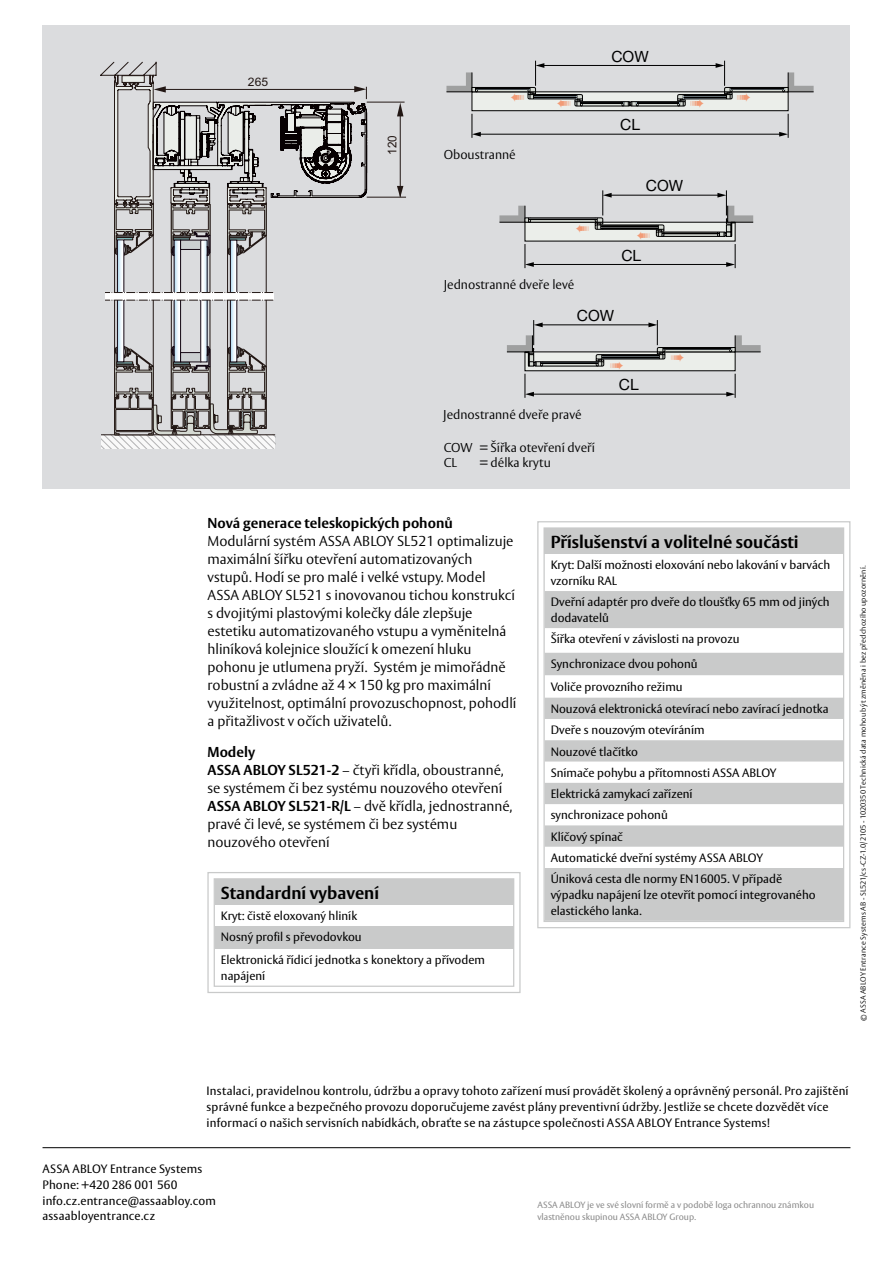
<style>
.page{position:relative;width:893px;height:1263px;background:#fff}
.page>*{position:absolute;margin:0;border:0;box-sizing:border-box;transform-origin:0 0}
.t1{font:700 17.25px "ASSA Vesta";color:#000}
.t2{font:15.45px "Helvetica Neue";color:#000}
.t3{font:300 14.25px/18px "ASSA Vesta";color:#000}
.t4{font:700 14.25px "ASSA Vesta";color:#000}
.t5{font:300 12.75px/15.3px "ASSA Vesta";color:#000}
.t6{font:12.15px "Arial";color:#221714}
.t7{font:12px/15.8px "ASSA Vesta";color:#000}
.t8{font:11.7px "Arial";color:#221714}
.t9{font:9px/12.8px "ASSA Vesta";color:#898989}
.t10{font:300 7.5px "ASSA Vesta";letter-spacing:.025em;color:#000}
.s1{font-weight:700}
</style>
<div class="page">
<hr style="left:43px;top:1147px;width:807px;height:1px;background:#000">
<div style="left:43px;top:26px;width:807px;height:463px;background:#dbdcde"></div>
<div style="left:472px;top:92px;width:316px;height:19px;background:#ebeeea"></div>
<div style="left:471px;top:91px;width:318px;height:20px;border:1px solid #000"></div>
<hr style="left:478px;top:134px;width:304px;height:1px;background:#000">
<svg style="left:472px;top:114px;width:9px;height:24px"></svg>
<svg style="left:779px;top:114px;width:10px;height:24px"></svg>
<svg style="left:155px;top:61px;width:251px;height:384px"></svg>
<div style="left:227px;top:204px;width:40px;height:225px;background:#dbdcde;border:1px solid #221714"></div>
<svg style="left:232px;top:257px;width:3px;height:88px"></svg>
<div style="left:230px;top:240px;width:7px;height:122px;border:1px solid #120612"></div>
<div style="left:171px;top:204px;width:39px;height:225px;background:#dbdcde;border:1px solid #221714"></div>
<svg style="left:176px;top:257px;width:3px;height:88px"></svg>
<div style="left:174px;top:240px;width:7px;height:122px;border:1px solid #120612"></div>
<svg style="left:202px;top:257px;width:4px;height:88px"></svg>
<div style="left:200px;top:240px;width:8px;height:122px;border:1px solid #120612"></div>
<div style="left:114px;top:204px;width:40px;height:231px;background:#dbdcde;border:1px solid #221714"></div>
<svg style="left:119px;top:257px;width:3px;height:88px"></svg>
<div style="left:117px;top:239px;width:7px;height:123px;border:1px solid #120612"></div>
<div style="left:105px;top:292px;width:168px;height:8px;background:#fff"></div>
<svg style="left:105px;top:292px;width:168px;height:1px"></svg>
<svg style="left:105px;top:300px;width:168px;height:1px"></svg>
<svg style="left:102px;top:345px;width:173px;height:104px"></svg>
<svg style="left:100px;top:62px;width:267px;height:195px"></svg>
<svg style="left:537px;top:521px;width:314px;height:408px"></svg>
<div style="left:543px;top:527px;width:301px;height:395px;border:1px solid #c9caca"></div>
<svg style="left:207px;top:872px;width:314px;height:121px"></svg>
<div style="left:214px;top:878px;width:300px;height:109px;border:1px solid #c9caca"></div>
<svg style="left:499px;top:190px;width:255px;height:78px"></svg>
<svg style="left:506px;top:320px;width:255px;height:78px"></svg>
<svg style="left:446px;top:61px;width:368px;height:47px"></svg>
<p class="t8" style="left:248px;top:74px;width:22px">265</p>
<p class="t6" style="left:384px;top:155px;width:21px;rotate:-90deg">120</p>
<p class="t2" style="left:611px;top:47px;width:39px">COW</p>
<p class="t5" style="left:444px;top:147px;width:74px">Oboustranné</p>
<p class="t5" style="left:444px;top:277px;width:132px">Jednostranné dveře levé</p>
<p class="t2" style="left:620px;top:116px;width:21px">CL</p>
<p class="t2" style="left:646px;top:176px;width:39px">COW</p>
<p class="t2" style="left:621px;top:246px;width:21px">CL</p>
<p class="t2" style="left:577px;top:306px;width:39px">COW</p>
<p class="t5" style="left:443px;top:408px;width:140px">Jednostranné dveře pravé</p>
<p class="t5" style="left:444px;top:440px;width:153px">COW = Šířka otevření dveří<br>CL</p>
<p class="t5" style="left:480px;top:455px;width:73px">= délka krytu</p>
<p class="t2" style="left:619px;top:375px;width:21px">CL</p>
<p class="t4" style="left:207px;top:514px;width:247px">Nová generace teleskopických pohonů</p>
<p class="t3" style="left:207px;top:533px;width:310px">Modulární systém ASSA ABLOY SL521 optimalizuje maximální šířku otevření automatizovaných vstupů. Hodí se pro malé i velké vstupy. Model ASSA ABLOY SL521 s inovovanou tichou konstrukcí s dvojitými plastovými kolečky dále zlepšuje estetiku automatizovaného vstupu a vyměnitelná hliníková kolejnice sloužící k omezení hluku pohonu je utlumena pryží. Systém je mimořádně robustní a zvládne až 4 × 150 kg pro maximální využitelnost, optimální provozuschopnost, pohodlí a přitažlivost v očích uživatelů.</p>
<p class="t3" style="left:207px;top:743px;width:306px"><span class="s1">Modely<br>ASSA ABLOY SL521-2</span> – čtyři křídla, oboustranné, se systémem či bez systému nouzového otevření <span class="s1">ASSA ABLOY SL521-R/L</span> – dvě křídla, jednostranné, pravé či levé, se systémem či bez systému nouzového otevření</p>
<h1 class="t1" style="left:221px;top:882px;width:160px">Standardní vybavení</h1>
<p class="t7" style="left:221px;top:906px;width:142px;line-height:21.3px">Kryt: čistě eloxovaný hliník<br>Nosný profil s převodovkou</p>
<p class="t7" style="left:221px;top:952px;width:266px">Elektronická řídicí jednotka s konektory a přívodem napájení</p>
<h1 class="t1" style="left:551px;top:531px;width:249px">Příslušenství a volitelné součásti</h1>
<p class="t7" style="left:551px;top:558px;width:281px">Kryt: Další možnosti eloxování nebo lakování v barvách vzorníku RAL</p>
<p class="t7" style="left:551px;top:595px;width:280px">Dveřní adaptér pro dveře do tloušťky 65 mm od jiných dodavatelů</p>
<p class="t7" style="left:551px;top:627px;width:190px;line-height:24.6px">Šířka otevření v závislosti na provozu<br>Synchronizace dvou pohonů</p>
<p class="t7" style="left:551px;top:675px;width:279px;line-height:22.5px">Voliče provozního režimu<br>Nouzová elektronická otevírací nebo zavírací jednotka</p>
<p class="t7" style="left:551px;top:720px;width:233px;line-height:21.3px">Dveře s nouzovým otevíráním<br>Nouzové tlačítko<br>Snímače pohybu a přítomnosti ASSA ABLOY<br>Elektrická zamykací zařízení<br>synchronizace pohonů<br>Klíčový spínač<br>Automatické dveřní systémy ASSA ABLOY<br>Úniková cesta dle normy EN16005. V případě</p>
<p class="t7" style="left:551px;top:887px;width:266px">výpadku napájení lze otevřít pomocí integrovaného elastického lanka.</p>
<p class="t10" style="left:859px;top:1021px;width:457px;rotate:-90deg">© ASSA ABLOY Entrance Systems AB - SL521/cs-CZ-1.0/2105 - 1020350 Technická data mohou být změněna i bez předchozího upozornění.</p>
<p class="t7" style="left:207px;top:1083px;width:643px">Instalaci, pravidelnou kontrolu, údržbu a opravy tohoto zařízení musí provádět školený a oprávněný personál. Pro zajištění správné funkce a bezpečného provozu doporučujeme zavést plány preventivní údržby. Jestliže se chcete dozvědět více informací o našich servisních nabídkách, obraťte se na zástupce společnosti ASSA ABLOY Entrance Systems!</p>
<p class="t7" style="left:43px;top:1162px;width:175px">ASSA ABLOY Entrance Systems<br>Phone: +420 286 001 560 info.cz.entrance@assaabloy.com assaabloyentrance.cz</p>
<p class="t9" style="left:537px;top:1198px;width:278px">ASSA ABLOY je ve své slovní formě a v podobě loga ochrannou známkou vlastněnou skupinou ASSA ABLOY Group.</p>
</div>
